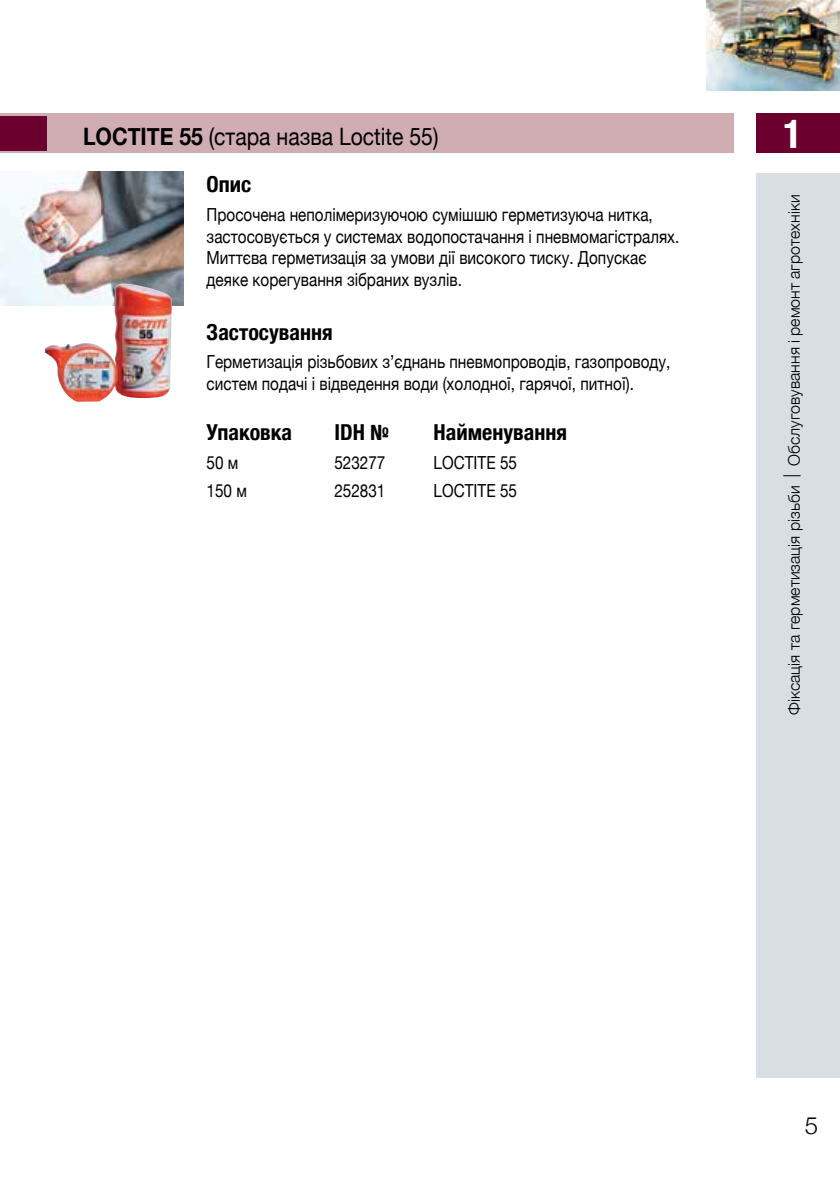
<style>
.page{position:relative;width:840px;height:1191px;background:#fff}
.page>*{position:absolute;margin:0;border:0;box-sizing:border-box;transform-origin:0 0}
.t1{font:700 condensed 40px "Helvetica Neue";color:#fff}
.t2{font:24px "Helvetica Neue";color:#000;scale:.88 1}
.t3{font:300 24px "Helvetica Neue";color:#000}
.t4{font:700 condensed 22px "Helvetica Neue";color:#000}
.t5{font:18px/21.6px "Helvetica Neue";color:#000;scale:.85 1}
.t6{font:300 16px "Helvetica Neue";color:#000}
.s1{font-weight:700}
</style>
<div class="page">
<div style="left:755px;top:173px;width:84px;height:904px;background:#d8dee2"></div>
<div style="left:755px;top:113px;width:84px;height:40px;background:#6b002e"></div>
<svg style="left:783px;top:475px;width:17px;height:1px"></svg>
<img style="left:706px;top:0;width:133px;height:91px">
<div style="left:0;top:113px;width:732px;height:40px;background:#cfadb3"></div>
<div style="left:0;top:116px;width:46px;height:34px;background:#6b002e"></div>
<img style="left:0;top:171px;width:184px;height:134px">
<img style="left:45px;top:283px;width:127px;height:119px">
<h2 class="t2" style="left:83px;top:119px;width:405px"><span class="s1">LOCTITE 55</span> (стара назва Loctite 55)</h2>
<p class="t4" style="left:206px;top:166px;width:46px">Опис</p>
<p class="t5" style="left:206px;top:205px;width:557px">Просочена неполімеризуючою сумішшю герметизуюча нитка, застосовується у системах водопостачання і пневмомагістралях.<br>Миттєва герметизація за умови дії високого тиску. Допускає деяке корегування зібраних вузлів.</p>
<p class="t4" style="left:206px;top:314px;width:128px">Застосування</p>
<p class="t5" style="left:206px;top:352px;width:547px">Герметизація різьбових з’єднань пневмопроводів, газопроводу, систем подачі і відведення води (холодної, гарячої, питної).</p>
<p class="t4" style="left:206px;top:414px;width:87px">Упаковка</p>
<p class="t4" style="left:334px;top:414px;width:56px">IDH №</p>
<p class="t5" style="left:206px;top:452px;width:39px">50 м</p>
<p class="t5" style="left:334px;top:452px;width:62px">523277</p>
<p class="t5" style="left:206px;top:481px;width:49px">150 м</p>
<p class="t5" style="left:334px;top:481px;width:62px">252831</p>
<p class="t4" style="left:433px;top:414px;width:135px">Найменування</p>
<p class="t5" style="left:433px;top:449px;width:100px;line-height:28.4px">LOCTITE 55<br>LOCTITE 55</p>
<h1 class="t1" style="left:782px;top:100px;width:21px">1</h1>
<p class="t6" style="left:780px;top:715px;width:521px;rotate:-90deg">Фіксація та герметизація різьби Обслуговування і ремонт агротехніки</p>
<h2 class="t3" style="left:804px;top:1106px;width:15px">5</h2>
</div>
